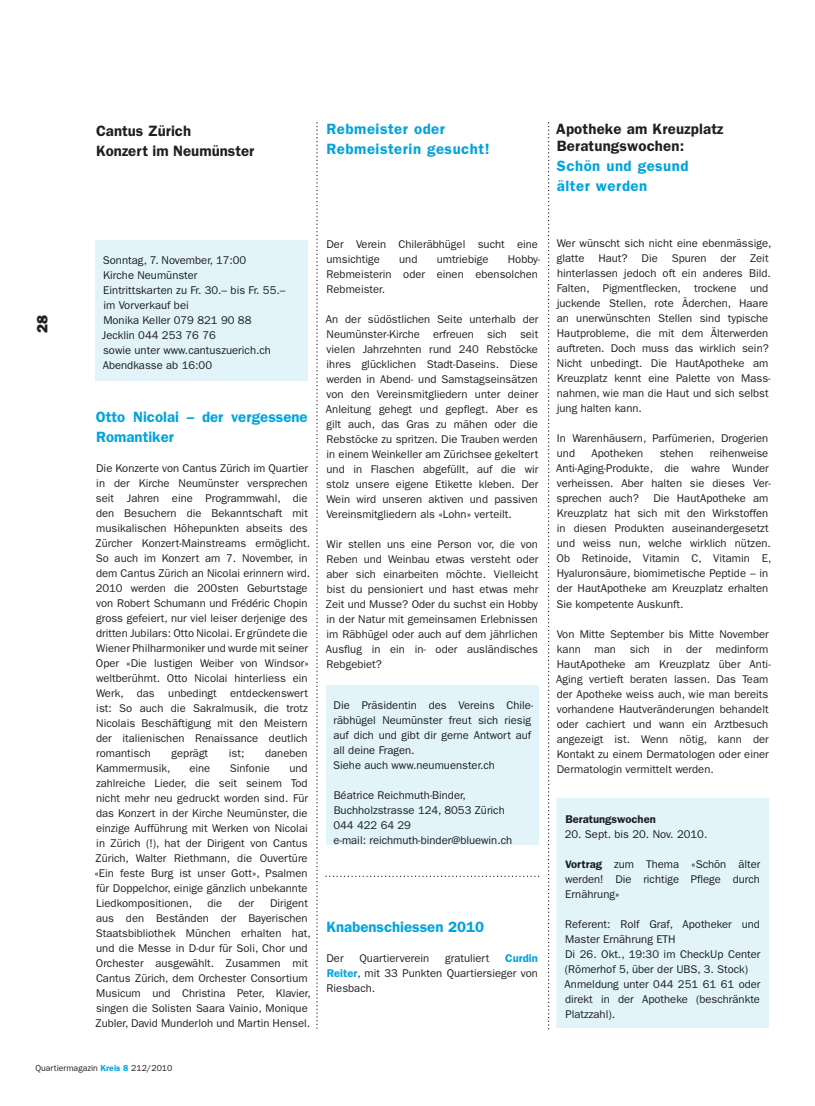
<style>
.page{position:relative;width:815px;height:1106px;background:#fff}
.page>*{position:absolute;margin:0;border:0;box-sizing:border-box;transform-origin:0 0}
.t1{font:600 15px/17.5px "Franklin Gothic";letter-spacing:.01em;color:#231f20}
.t2{font:600 15px/20px "Franklin Gothic";letter-spacing:.035em;color:#00a4dc}
.t3{font:600 15px/20px "Franklin Gothic";color:#00a4dc}
.t4{font:800 15px "Franklin Gothic";color:#231f20}
.t5{font:11.25px/15px "ITC Franklin Gothic Std";color:#231f20}
.t6{font:11.25px/15px "ITC Franklin Gothic Std";color:#1b1d20}
.t7{font:600 11.25px "Franklin Gothic";color:#1b1d20}
.t8{font:600 11.25px "Franklin Gothic";color:#00a4dc}
.t9{font:8.75px "ITC Franklin Gothic Std";color:#231f20}
.s1{font-family:"Franklin Gothic";font-weight:600;color:#00a4dc}
.s2{font-family:"Franklin Gothic";font-weight:600}
</style>
<div class="page">
<svg style="left:316px;top:122px;width:2px;height:906px"></svg>
<div style="left:557px;top:798px;width:211px;height:229px;background:#e2f3fa"></div>
<div style="left:556px;top:798px;width:213px;height:229px;border:1px solid #e2f3fa"></div>
<svg style="left:548px;top:122px;width:1px;height:907px"></svg>
<div style="left:326px;top:685px;width:213px;height:159px;background:#e2f3fa"></div>
<div style="left:96px;top:240px;width:212px;height:141px;background:#e2f3fa"></div>
<svg style="left:325px;top:875px;width:214px;height:2px"></svg>
<h1 class="t1" style="left:96px;top:122px;width:160px;line-height:20px">Cantus Zürich<br>Konzert im Neumünster</h1>
<h1 class="t2" style="left:327px;top:120px;width:165px">Rebmeister oder<br>Rebmeisterin gesucht!</h1>
<h1 class="t1" style="left:556px;top:121px;width:169px">Apotheke am Kreuzplatz<br>Beratungswochen:</h1>
<h1 class="t2" style="left:557px;top:157px;width:133px">Schön und gesund älter werden</h1>
<h1 class="t4" style="left:33px;top:333px;width:20px;rotate:-90deg">28</h1>
<p class="t6" style="left:102px;top:254px;width:185px">Sonntag, 7. November, 17:00<br>Kirche Neumünster<br>Eintrittskarten zu Fr. 30.– bis Fr. 55.– im Vorverkauf bei<br>Monika Keller 079 821 90 88<br>Jecklin 044 253 76 76<br>sowie unter www.cantuszuerich.ch<br>Abendkasse ab 16:00</p>
<h1 class="t3" style="left:96px;top:408px;width:213px">Otto Nicolai – der vergessene<br>Romantiker</h1>
<p class="t5" style="left:96px;top:461px;width:216px">Die Konzerte von Cantus Zürich im Quartier in der Kirche Neumünster versprechen seit Jahren eine Programmwahl, die den Besuchern die Bekanntschaft mit musikalischen Höhepunkten abseits des Zürcher Konzert-Mainstreams ermöglicht.<br>So auch im Konzert am 7. November, in dem Cantus Zürich an Nicolai erinnern wird.<br>2010 werden die 200sten Geburtstage von Robert Schumann und Frédéric Chopin gross gefeiert, nur viel leiser derjenige des dritten Jubilars: Otto Nicolai. Er gründete die Wiener Philharmoniker und wurde mit seiner Oper «Die lustigen Weiber von Windsor» weltberühmt. Otto Nicolai hinterliess ein Werk, das unbedingt entdeckenswert ist: So auch die Sakralmusik, die trotz Nicolais Beschäftigung mit den Meistern der italienischen Renaissance deutlich romantisch</p>
<p class="t5" style="left:172px;top:746px;width:38px">geprägt</p>
<p class="t5" style="left:229px;top:746px;width:17px">ist;</p>
<p class="t5" style="left:265px;top:746px;width:44px">daneben</p>
<p class="t5" style="left:96px;top:761px;width:76px">Kammermusik,</p>
<p class="t5" style="left:189px;top:761px;width:22px">eine</p>
<p class="t5" style="left:230px;top:761px;width:42px">Sinfonie</p>
<p class="t5" style="left:94px;top:761px;width:215px;text-align:justify;text-indent:195px">und zahlreiche Lieder, die seit seinem Tod nicht mehr neu gedruckt worden sind. Für das Konzert in der Kirche Neumünster, die einzige Aufführung mit Werken von Nicolai in Zürich (!), hat der Dirigent von Cantus Zürich, Walter Riethmann, die Ouvertüre «Ein feste Burg ist unser Gott», Psalmen für Doppelchor, einige gänzlich unbekannte Liedkompositionen,</p>
<p class="t5" style="left:96px;top:896px;width:217px;text-indent:175px">Dirigent aus den Beständen der Bayerischen Staatsbibliothek München erhalten hat, und die Messe in D-dur für Soli, Chor und Orchester ausgewählt. Zusammen mit Cantus Zürich, dem Orchester Consortium Musicum und Christina Peter, Klavier, singen die Solisten Saara Vainio, Monique Zubler, David Munderloh und Martin Hensel.</p>
<p class="t5" style="left:208px;top:896px;width:16px">die</p>
<p class="t5" style="left:238px;top:896px;width:17px">der</p>
<p class="t9" style="left:35px;top:1064px;width:139px">Quartiermagazin <span class="s1">Kreis 8</span> 212/2010</p>
<p class="t5" style="left:327px;top:238px;width:213px">Der Verein Chileräbhügel sucht eine umsichtige</p>
<p class="t5" style="left:327px;top:253px;width:215px;text-indent:181px">Hobby-<br>Rebmeisterin oder einen ebensolchen<br>Rebmeister.</p>
<p class="t5" style="left:326px;top:313px;width:214px;text-align:justify">An der südöstlichen Seite unterhalb der Neumünster-Kirche erfreuen sich seit vielen Jahrzehnten rund 240 Rebstöcke ihres glücklichen Stadt-Daseins. Diese werden in Abend- und Samstagseinsätzen von den Vereinsmitgliedern unter deiner Anleitung gehegt und gepflegt. Aber es gilt auch, das Gras zu mähen oder die Rebstöcke zu spritzen. Die Trauben werden in einem Weinkeller am Zürichsee gekeltert und in Flaschen abgefüllt, auf die wir stolz unsere eigene Etikette kleben. Der Wein wird unseren aktiven und passiven Vereinsmitgliedern als «Lohn» verteilt.</p>
<p class="t5" style="left:326px;top:538px;width:214px;text-align:justify">Wir stellen uns eine Person vor, die von Reben und Weinbau etwas versteht oder aber sich einarbeiten möchte. Vielleicht bist du pensioniert und hast etwas mehr Zeit und Musse? Oder du suchst ein Hobby in der Natur mit gemeinsamen Erlebnissen im Räbhügel oder auch auf dem jährlichen Ausflug in ein in- oder ausländisches Rebgebiet?</p>
<p class="t5" style="left:399px;top:253px;width:20px">und</p>
<p class="t5" style="left:437px;top:253px;width:53px">umtriebige</p>
<p class="t6" style="left:333px;top:698px;width:202px">Die Präsidentin des Vereins Chile&shy;räbhügel Neumünster freut sich riesig auf dich und gibt dir gerne Antwort auf all deine Fragen.<br>Siehe auch www.neumuenster.ch</p>
<p class="t6" style="left:333px;top:788px;width:180px">Béatrice Reichmuth-Binder,<br>Buchholzstrasse 124, 8053 Zürich<br>044 422 64 29<br>e-mail: reichmuth-binder@bluewin.ch</p>
<h1 class="t3" style="left:327px;top:917px;width:159px">Knabenschiessen 2010</h1>
<p class="t5" style="left:327px;top:951px;width:19px">Der</p>
<p class="t5" style="left:359px;top:951px;width:71px">Quartierverein</p>
<p class="t5" style="left:445px;top:951px;width:46px">gratuliert</p>
<p class="t8" style="left:505px;top:953px;width:34px">Curdin</p>
<p class="t5" style="left:327px;top:966px;width:213px"><span class="s1">Reiter</span>, mit 33 Punkten Quartiersieger von<br>Riesbach.</p>
<p class="t5" style="left:557px;top:237px;width:216px">Wer wünscht sich nicht eine ebenmässige, glatte Haut? Die Spuren der Zeit hinterlassen jedoch oft ein anderes Bild.<br>Falten, Pigmentflecken, trockene und juckende Stellen, rote Äderchen, Haare an unerwünschten Stellen sind typische Hautprobleme, die mit dem Älterwerden auftreten. Doch muss das wirklich sein?<br>Nicht unbedingt. Die HautApotheke am Kreuzplatz kennt eine Palette von Mass&shy;nahmen, wie man die Haut und sich selbst jung halten kann.</p>
<p class="t5" style="left:557px;top:432px;width:213px">In Warenhäusern, Parfümerien, Drogerien und</p>
<p class="t5" style="left:556px;top:447px;width:216px;text-indent:154px">reihenweise<br>Anti-Aging-Produkte, die wahre Wunder verheissen. Aber halten sie dieses Ver&shy;sprechen auch?</p>
<p class="t5" style="left:592px;top:447px;width:53px">Apotheken</p>
<p class="t5" style="left:660px;top:447px;width:35px">stehen</p>
<p class="t5" style="left:556px;top:492px;width:216px;text-indent:97px">Die HautApotheke am Kreuzplatz hat sich mit den Wirkstoffen in diesen Produkten auseinandergesetzt und weiss nun, welche wirklich nützen.<br>Ob Retinoide, Vitamin C, Vitamin E, Hyaluronsäure, biomimetische Peptide – in der HautApotheke am Kreuzplatz erhalten Sie kompetente Auskunft.</p>
<p class="t5" style="left:556px;top:627px;width:216px">Von Mitte September bis Mitte November kann man sich in der medinform HautApotheke am Kreuzplatz über Anti-Aging vertieft beraten lassen. Das Team der Apotheke weiss auch, wie man bereits vorhandene Hautveränderungen behandelt oder cachiert und wann ein Arztbesuch angezeigt ist. Wenn nötig, kann der Kontakt zu einem Dermatologen oder einer Dermatologin vermittelt werden.</p>
<p class="t7" style="left:565px;top:815px;width:92px">Beratungswochen</p>
<p class="t6" style="left:565px;top:827px;width:144px">20. Sept. bis 20. Nov. 2010.</p>
<p class="t6" style="left:565px;top:857px;width:197px;text-align:justify"><span class="s2">Vortrag</span> zum Thema «Schön älter werden! Die richtige Pflege durch Ernährung»</p>
<p class="t6" style="left:565px;top:917px;width:197px">Referent: Rolf Graf, Apotheker und<br>Master Ernährung ETH<br>Di 26. Okt., 19:30 im CheckUp Center (Römerhof 5, über der UBS, 3. Stock)<br>Anmeldung unter 044 251 61 61 oder direkt in der Apotheke (beschränkte<br>Platzzahl).</p>
</div>
